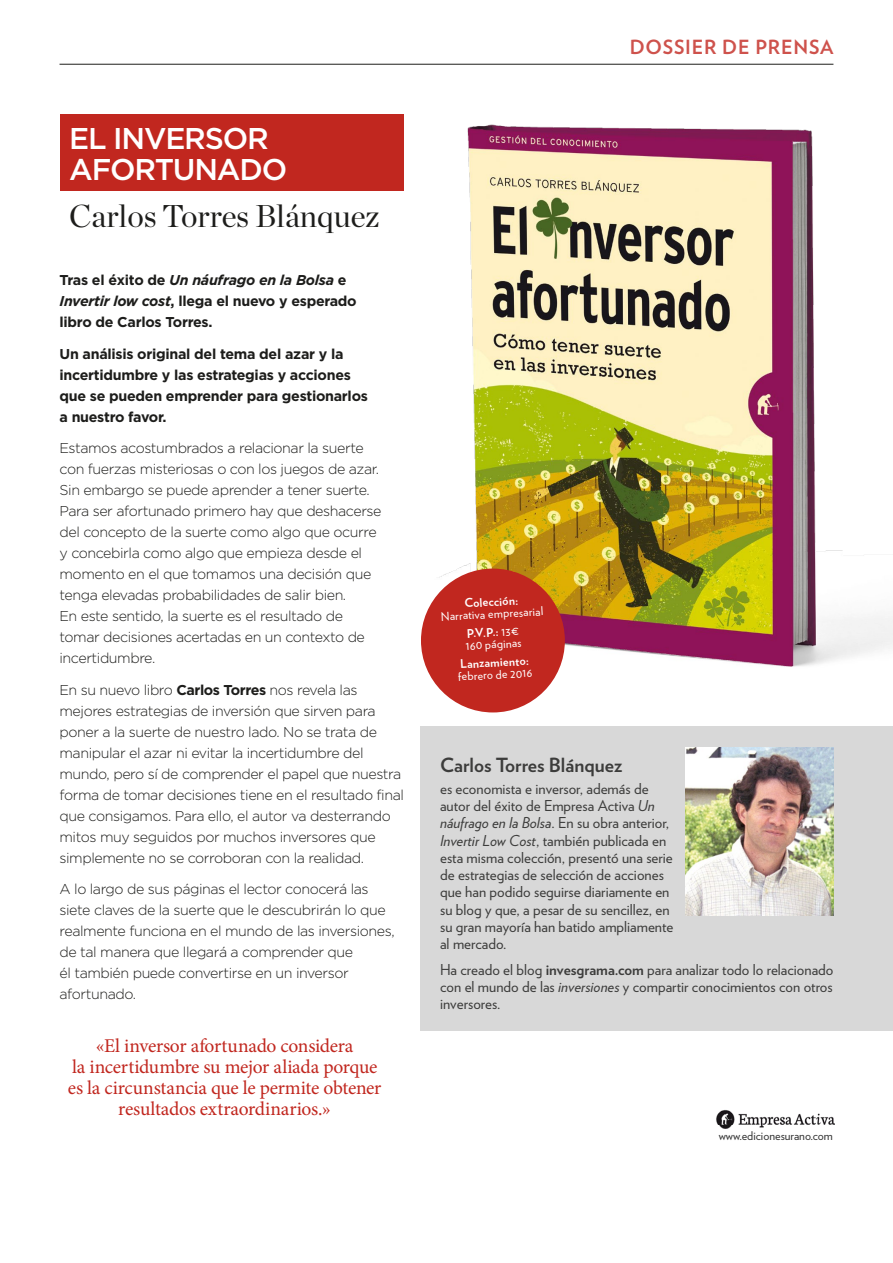
<style>
.page{position:relative;width:893px;height:1263px;background:#fff}
.page>*{position:absolute;margin:0;border:0;box-sizing:border-box;transform-origin:0 0}
.t1{font:31.5px "Chronicle Display";color:#1d1d1b}
.t2{font:500 30px/31.5px "Gotham HTF";letter-spacing:-.04em;color:#fff}
.t3{font:19.5px/21px "Minion Pro";letter-spacing:-.015em;color:#c1271f;text-align:center}
.t4{font:700 19.5px "Verlag";color:#3c3c3b}
.t5{font:700 19.5px "Verlag";letter-spacing:.04em;color:#ce524c}
.t6{font:15px/17.2px "Verlag";color:#3c3c3b}
.t7{font:300 14.25px/21px "Gotham HTF";letter-spacing:-.03em;color:#1d1d1b}
.t8{font:700 14.25px/21px "Gotham HTF";letter-spacing:-.02em;color:#1d1d1b}
.t9{font:italic 700 14.25px "Gotham";letter-spacing:-.02em;color:#1d1d1b}
.t10{font:12px/18.5px "Verlag";color:#fff;text-align:center}
.t11{font:700 12px "Verlag";color:#fff}
.t12{font:12px "Verlag";color:#363636}
.s1{font-family:"Gotham HTF";font-style:normal}
.s2{font-family:"Gotham";font-style:italic}
.s3{font-weight:700}
.s4{font-style:italic}
</style>
<div class="page">
<hr style="left:60px;top:64px;width:773px;height:1px;background:#1d1d1b">
<img style="left:434px;top:124px;width:459px;height:556px">
<div style="left:60px;top:114px;width:344px;height:76px;background:#c1271f"></div>
<div style="left:421px;top:569px;width:144px;height:143px;background:#c1271f;border-radius:50%"></div>
<div style="left:421px;top:726px;width:472px;height:305px;background:#d8d8d8"></div>
<img style="left:685px;top:747px;width:148px;height:168px">
<img style="left:716px;top:1110px;width:118px;height:18px">
<h2 class="t2" style="left:69px;top:122px;width:220px">EL INVERSOR<br>AFORTUNADO</h2>
<h1 class="t1" style="left:69px;top:191px;width:312px">Carlos Torres Blánquez</h1>
<p class="t9" style="left:60px;top:272px;width:289px"><span class="s1">Tras el éxito de</span> Un náufrago en la Bolsa <span class="s1">e</span></p>
<p class="t8" style="left:60px;top:290px;width:299px"><span class="s2">Invertir low cost</span>, llega el nuevo y esperado libro de Carlos Torres.</p>
<p class="t8" style="left:60px;top:343px;width:310px">Un análisis original del tema del azar y la incertidumbre y las estrategias y acciones que se pueden emprender para gestionarlos a nuestro favor.</p>
<p class="t7" style="left:60px;top:437px;width:324px">Estamos acostumbrados a relacionar la suerte con fuerzas misteriosas o con los juegos de azar.<br>Sin embargo se puede aprender a tener suerte.<br>Para ser afortunado primero hay que deshacerse del concepto de la suerte como algo que ocurre y concebirla como algo que empieza desde el momento en el que tomamos una decisión que tenga elevadas probabilidades de salir bien.<br>En este sentido, la suerte es el resultado de tomar decisiones acertadas en un contexto de incertidumbre.</p>
<p class="t7" style="left:60px;top:679px;width:346px">En su nuevo libro <span class="s3">Carlos Torres</span> nos revela las mejores estrategias de inversión que sirven para poner a la suerte de nuestro lado. No se trata de manipular el azar ni evitar la incertidumbre del mundo, pero sí de comprender el papel que nuestra forma de tomar decisiones tiene en el resultado final que consigamos. Para ello, el autor va desterrando mitos muy seguidos por muchos inversores que simplemente no se corroboran con la realidad.</p>
<p class="t7" style="left:60px;top:878px;width:337px">A lo largo de sus páginas el lector conocerá las siete claves de la suerte que le descubrirán lo que realmente funciona en el mundo de las inversiones, de tal manera que llegará a comprender que<br>él también puede convertirse en un inversor afortunado.</p>
<h3 class="t3" style="left:68px;top:1035px;width:315px">«El inversor afortunado considera<br>la incertidumbre su mejor aliada porque es la circunstancia que le permite obtener resultados extraordinarios.»</h3>
<h3 class="t5" style="left:630px;top:32px;width:205px">DOSSIER DE PRENSA</h3>
<p class="t11" style="left:464px;top:594px;width:55px;rotate:-3deg">Colección:</p>
<p class="t10" style="left:440px;top:606px;width:104px;rotate:-3deg">Narrativa empresarial<br><span class="s3">P.V.P.:</span> 13€</p>
<p class="t10" style="left:465px;top:636px;width:57px;rotate:-3deg">160 páginas</p>
<p class="t11" style="left:460px;top:655px;width:70px;rotate:-3deg">Lanzamiento:</p>
<p class="t10" style="left:457px;top:666px;width:76px;rotate:-3deg">febrero de 2016</p>
<h3 class="t4" style="left:440px;top:750px;width:184px">Carlos Torres Blánquez</h3>
<p class="t6" style="left:440px;top:779px;width:235px">es economista e inversor, además de autor del éxito de Empresa Activa <span class="s4">Un náufrago en la Bolsa</span>. En su obra anterior, <span class="s4">Invertir Low Cost</span>, también publicada en esta misma colección, presentó una serie de estrategias de selección de acciones que han podido seguirse diariamente en su blog y que, a pesar de su sencillez, en su gran mayoría han batido ampliamente al mercado.</p>
<p class="t6" style="left:440px;top:960px;width:395px;text-align:justify">Ha creado el blog <span class="s3">invesgrama.com</span> para analizar todo lo relacionado con el mundo de las <span class="s4">inversiones</span> y compartir conocimientos con otros inversores.</p>
<p class="t12" style="left:719px;top:1127px;width:116px">www.edicionesurano.com</p>
</div>
